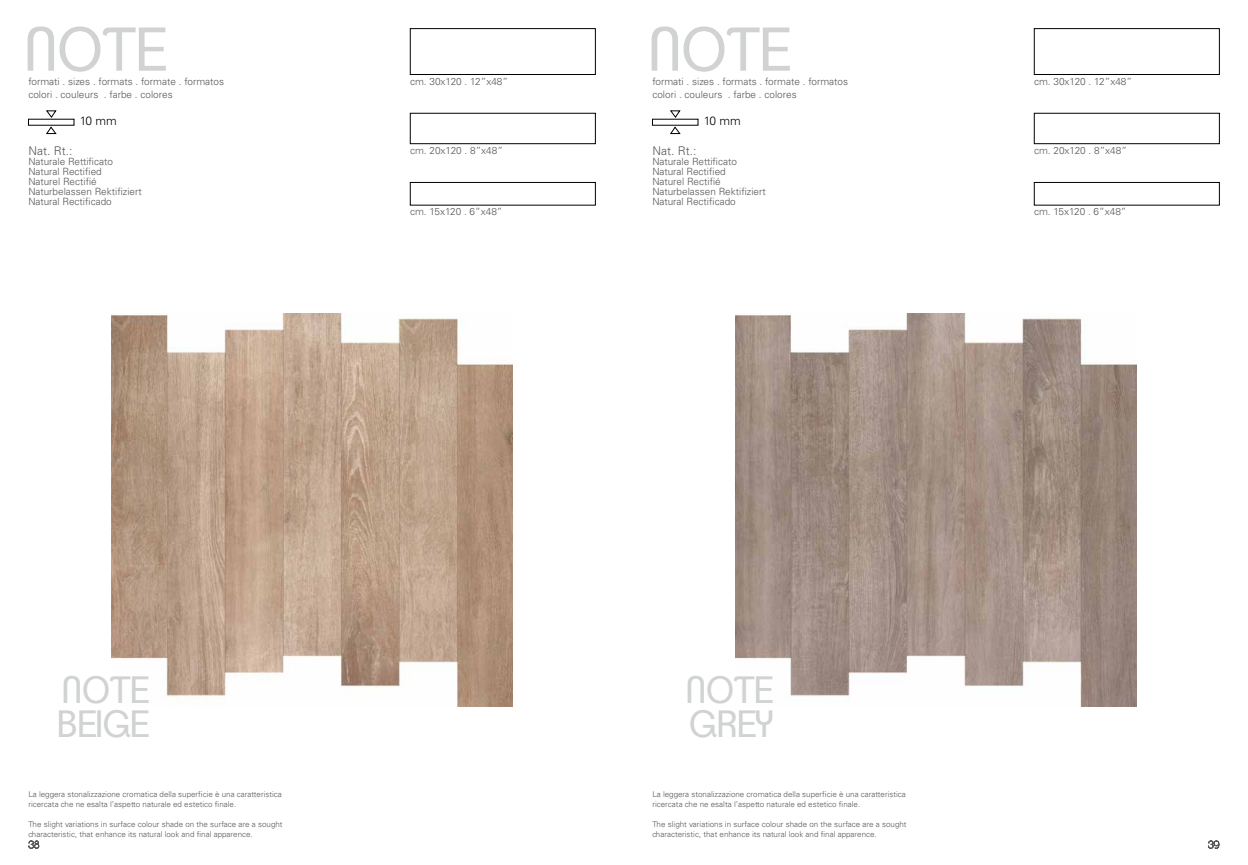
<style>
.page{position:relative;width:1248px;height:865px;background:#fff}
.page>*{position:absolute;margin:0;border:0;box-sizing:border-box;transform-origin:0 0}
.t1{font:60px "Clemente P Dag";color:#d1d3d3}
.t2{font:37px/34px "Clemente P Dag";color:#d1d3d3}
.t3{font:300 12px "Univers LT Std";color:#575756}
.t4{font:300 12px "Univers LT Std";letter-spacing:-.035em;color:#000}
.t5{font:300 10px/10px "Univers LT Std";color:#575756}
.t6{font:300 8px/10px "Univers LT Std";color:#575756}
</style>
<div class="page">
<div style="left:410px;top:28px;width:185px;height:47px;border:1px solid #000"></div>
<div style="left:410px;top:113px;width:185px;height:31px;border:1px solid #000"></div>
<div style="left:410px;top:182px;width:185px;height:23px;border:1px solid #000"></div>
<svg style="left:46px;top:110px;width:10px;height:24px"></svg>
<div style="left:28px;top:119px;width:46px;height:6px;background:#fff"></div>
<img style="left:111px;top:313px;width:401px;height:393px">
<img style="left:735px;top:314px;width:401px;height:392px">
<div style="left:1033px;top:28px;width:186px;height:47px;border:1px solid #000"></div>
<div style="left:1033px;top:113px;width:186px;height:31px;border:1px solid #000"></div>
<div style="left:1033px;top:182px;width:186px;height:23px;border:1px solid #000"></div>
<svg style="left:670px;top:110px;width:10px;height:24px"></svg>
<div style="left:652px;top:119px;width:46px;height:6px;background:#fff"></div>
<svg style="left:1208px;top:840px;width:10px;height:8px"></svg>
<svg style="left:29px;top:840px;width:10px;height:8px"></svg>
<h1 class="t1" style="left:24px;top:14px;width:146px">NOTE</h1>
<p class="t5" style="left:28px;top:76px;width:197px">formati . sizes . formats . formate . formatos</p>
<p class="t5" style="left:410px;top:76px;width:99px">cm. 30x120 . 12”x48”</p>
<h1 class="t1" style="left:648px;top:14px;width:146px">NOTE</h1>
<p class="t5" style="left:652px;top:76px;width:197px">formati . sizes . formats . formate . formatos</p>
<p class="t5" style="left:1033px;top:76px;width:99px">cm. 30x120 . 12”x48”</p>
<p class="t5" style="left:28px;top:89px;width:146px">colori . couleurs . farbe . colores</p>
<p class="t5" style="left:652px;top:89px;width:146px">colori . couleurs . farbe . colores</p>
<h3 class="t4" style="left:80px;top:113px;width:39px">10 mm</h3>
<h3 class="t4" style="left:703px;top:113px;width:39px">10 mm</h3>
<h3 class="t3" style="left:28px;top:144px;width:46px">Nat. Rt.:</h3>
<p class="t5" style="left:28px;top:157px;width:115px">Naturale Rettificato<br>Natural Rectified<br>Naturel Rectifié<br>Naturbelassen Rektifiziert<br>Natural Rectificado</p>
<p class="t5" style="left:410px;top:145px;width:94px">cm. 20x120 . 8”x48”</p>
<h3 class="t3" style="left:652px;top:144px;width:46px">Nat. Rt.:</h3>
<p class="t5" style="left:652px;top:157px;width:115px">Naturale Rettificato<br>Natural Rectified<br>Naturel Rectifié<br>Naturbelassen Rektifiziert<br>Natural Rectificado</p>
<p class="t5" style="left:1033px;top:145px;width:94px">cm. 20x120 . 8”x48”</p>
<p class="t5" style="left:410px;top:207px;width:94px">cm. 15x120 . 6”x48”</p>
<p class="t5" style="left:1033px;top:207px;width:94px">cm. 15x120 . 6”x48”</p>
<h2 class="t2" style="left:57px;top:673px;width:95px">NOTE<br>BEIGE</h2>
<p class="t6" style="left:28px;top:788px;width:255px">La leggera stonalizzazione cromatica della superficie è una caratteristica ricercata che ne esalta l’aspetto naturale ed estetico finale.</p>
<p class="t6" style="left:28px;top:818px;width:256px">The slight variations in surface colour shade on the surface are a sought characteristic, that enhance its natural look and final apparence.</p>
<h2 class="t2" style="left:685px;top:673px;width:90px">NOTE<br>GREY</h2>
<p class="t6" style="left:652px;top:788px;width:255px">La leggera stonalizzazione cromatica della superficie è una caratteristica ricercata che ne esalta l’aspetto naturale ed estetico finale.</p>
<p class="t6" style="left:652px;top:818px;width:256px">The slight variations in surface colour shade on the surface are a sought characteristic, that enhance its natural look and final apparence.</p>
</div>
